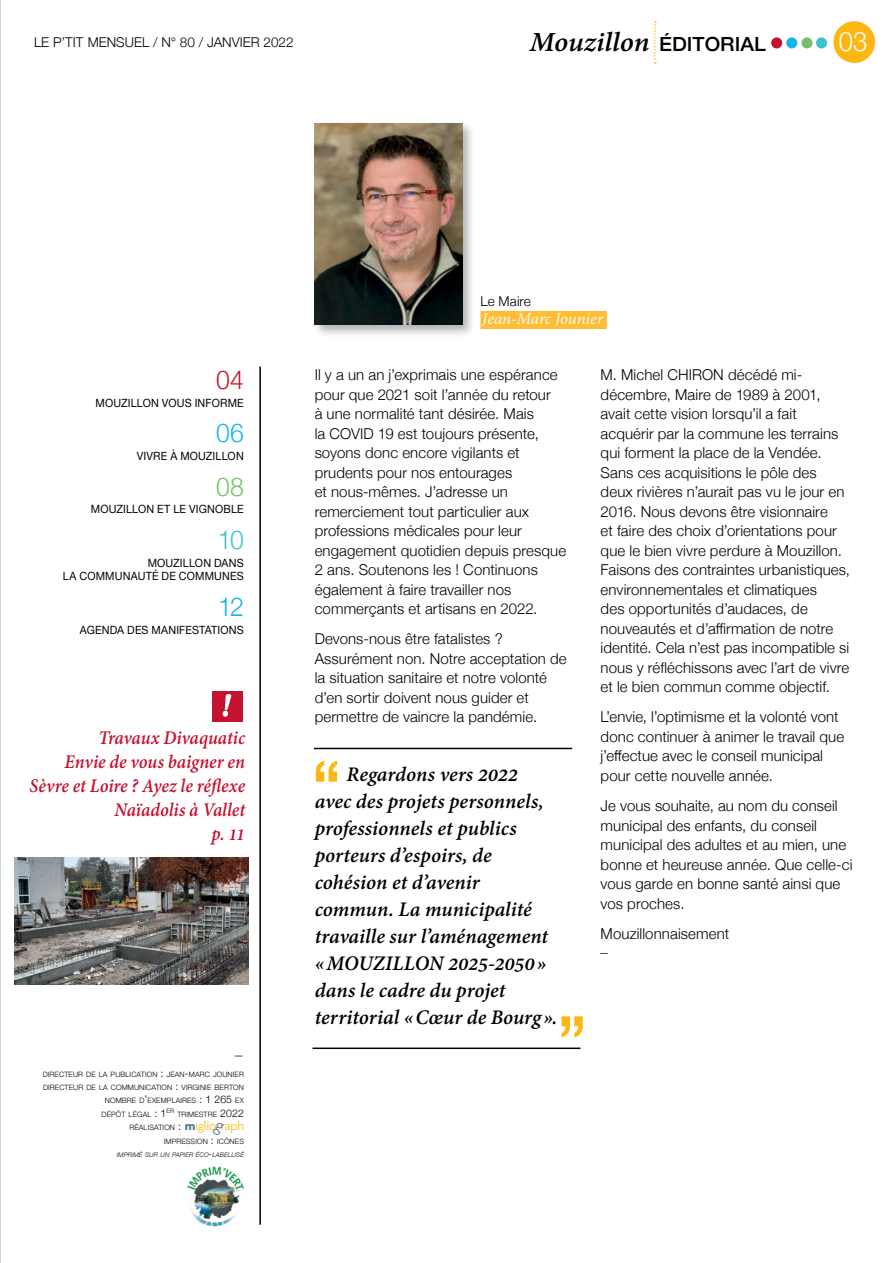
<style>
.page{position:relative;width:893px;height:1263px;background:#fff}
.page>*{position:absolute;margin:0;border:0;box-sizing:border-box;transform-origin:0 0}
.t1{font:italic 700 30px "Adobe Devanagari";letter-spacing:-.005em;color:#000;scale:1.05 1}
.t2{font:300 27px "Helvetica Neue";color:#fff;scale:.95 1}
.t3{font:300 26.1px "Helvetica Neue";color:#13b6ea;scale:.95 1}
.t4{font:300 26.1px "Helvetica Neue";color:#c41230;scale:.95 1}
.t5{font:300 26.1px "Helvetica Neue";color:#73c167;scale:.95 1}
.t6{font:300 26.1px "Helvetica Neue";color:#3ec2cf;scale:.95 1}
.t7{font:italic 700 22.5px/27px "Adobe Devanagari";color:#000}
.t8{font:italic 700 21px/24px "Adobe Devanagari";letter-spacing:-.005em;color:#c41230;text-align:right;scale:.94 1}
.t9{font:italic 18px "Adobe Devanagari";letter-spacing:-.005em;color:#fff}
.t10{font:300 15px/19.5px "Helvetica Neue";letter-spacing:.01em;color:#000}
.t11{font:300 13.5px "Helvetica Neue";color:#000}
.t12{font:300 12.9px "Agenda";letter-spacing:-.03em;color:#fdb714;scale:1.04 1}
.t13{font:11.4px "Helvetica Neue";letter-spacing:.005em;color:#000;scale:.95 1}
.t14{font:300 10.5px "Helvetica Neue";color:#000}
.t15{font:300 7.35px "Helvetica Neue";letter-spacing:.015em;color:#000}
.t16{font:italic 300 6.3px "Helvetica Neue";letter-spacing:.015em;color:#000}
.s1{font-family:"Helvetica Neue";font-weight:500;font-style:normal;font-size:19.5px}
.s2{font-size:10.5px}
.s3{font-size:9px}
.s4{font-weight:700;color:#58778a}
</style>
<div class="page">
<hr style="left:259px;top:367px;width:2px;height:858px;background:#000">
<img style="left:184px;top:1165px;width:64px;height:64px;border-radius:32px">
<svg style="left:654px;top:21px;width:2px;height:43px"></svg>
<div style="left:786px;top:37px;width:11px;height:11px;background:#13b6ea;border-radius:50%"></div>
<div style="left:771px;top:37px;width:11px;height:11px;background:#c41230;border-radius:50%"></div>
<div style="left:801px;top:37px;width:12px;height:11px;background:#73c167;border-radius:50%"></div>
<div style="left:816px;top:37px;width:11px;height:11px;background:#3ec2cf;border-radius:50%"></div>
<div style="left:833px;top:21px;width:42px;height:42px;background:#fdb714;border-radius:50%"></div>
<div style="left:212px;top:691px;width:31px;height:31px;background:#c41230"></div>
<svg style="left:222px;top:694px;width:10px;height:23px"></svg>
<hr style="left:314px;top:748px;width:258px;height:1px;background:#000">
<svg style="left:316px;top:761px;width:21px;height:21px"></svg>
<hr style="left:313px;top:1047px;width:267px;height:2px;background:#000">
<svg style="left:561px;top:1016px;width:22px;height:21px"></svg>
<div style="left:480px;top:311px;width:127px;height:18px;background:#febd33"></div>
<div style="left:312px;top:120px;width:164px;height:219px;background:#000;opacity:.3"></div>
<img style="left:315px;top:123px;width:147px;height:202px">
<img style="left:15px;top:857px;width:233px;height:128px">
<p class="t11" style="left:34px;top:31px;width:261px">le p’tit Mensuel / N° 80 / Janvier 2022</p>
<h1 class="t1" style="left:529px;top:25px;width:227px">Mouzillon <span class="s1">ÉDITORIAL</span></h1>
<h2 class="t2" style="left:839px;top:20px;width:31px">03</h2>
<h3 class="t4" style="left:216px;top:358px;width:30px">04</h3>
<p class="t13" style="left:95px;top:394px;width:10px">MOU</p>
<p class="t13" style="left:121px;top:394px;width:15px">ZILLON</p>
<p class="t13" style="left:162px;top:394px;width:9px">VOUS</p>
<p class="t13" style="left:195px;top:394px;width:9px">INFORME</p>
<h3 class="t3" style="left:216px;top:412px;width:31px">06</h3>
<p class="t13" style="left:137px;top:448px;width:8px">VIVRE</p>
<p class="t13" style="left:170px;top:448px;width:20px">À MOU</p>
<p class="t13" style="left:206px;top:448px;width:15px">ZILLON</p>
<h3 class="t5" style="left:216px;top:465px;width:30px">08</h3>
<p class="t13" style="left:91px;top:501px;width:10px">MOU</p>
<p class="t13" style="left:116px;top:501px;width:15px">ZILLON</p>
<p class="t13" style="left:157px;top:501px;width:42px">ETLEVIGNO</p>
<p class="t13" style="left:224px;top:501px;width:15px">BLE</p>
<h3 class="t6" style="left:218px;top:518px;width:29px">10</h3>
<p class="t13" style="left:148px;top:554px;width:10px">MOU</p>
<p class="t13" style="left:173px;top:554px;width:15px">ZILLON</p>
<p class="t13" style="left:214px;top:554px;width:9px">DANS</p>
<p class="t13" style="left:63px;top:568px;width:27px">LA COMMUNAUT</p>
<p class="t13" style="left:152px;top:568px;width:38px">É DE COMMUNES</p>
<h3 class="t3" style="left:218px;top:585px;width:28px">12</h3>
<p class="t13" style="left:80px;top:621px;width:9px">AGENDA</p>
<p class="t13" style="left:127px;top:621px;width:9px">DES</p>
<p class="t13" style="left:152px;top:621px;width:8px">MANIFESTATIONS</p>
<h3 class="t8" style="left:30px;top:728px;width:231px">Travaux Divaquatic<br>Envie de vous baigner en<br>Sèvre et Loire ? Ayez le réflexe<br>Naïadolis à Vallet<br>p. 11</h3>
<p class="t14" style="left:233px;top:1047px;width:12px">—</p>
<p class="t15" style="left:43px;top:1068px;width:203px">DIRECTEUR DE LA PUBLICATION <span class="s2">:</span> JEAN<span class="s2">-</span>MARC JOUNIER</p>
<p class="t15" style="left:43px;top:1081px;width:202px">DIRECTEUR DE LA COMMUNICATION <span class="s2">:</span> VIRGINIE BERTON</p>
<p class="t15" style="left:105px;top:1095px;width:141px">NOMBRE D<span class="s2">’</span>EXEMPLAIRES <span class="s2">: 1 265</span> EX</p>
<p class="t15" style="left:102px;top:1108px;width:144px">DÉPÔT LÉGAL <span class="s2">: 1</span><sup>eR</sup> TRIMESTRE <span class="s2">2022</span></p>
<p class="t15" style="left:129px;top:1122px;width:53px">RÉALISATION <span class="s2">:</span></p>
<p class="t15" style="left:164px;top:1135px;width:82px">IMPRESSION <span class="s2">:</span> ICÔNES</p>
<p class="t16" style="left:117px;top:1150px;width:129px">IMPRIMÉ SUR UN PAPIER ÉCO<span class="s3">-</span>LABELLISÉ</p>
<p class="t12" style="left:185px;top:1118px;width:58px"><span class="s4">m</span>iglio raph</p>
<p class="t11" style="left:480px;top:291px;width:52px">Le Maire</p>
<p class="t9" style="left:482px;top:309px;width:122px">Jean-Marc Jounier</p>
<p class="t10" style="left:315px;top:364px;width:253px">Il y a un an j’exprimais une espérance pour que 2021 soit l’année du retour<br>à une normalité tant désirée. Mais<br>la COVID 19 est toujours présente, soyons donc encore vigilants et prudents pour nos entourages<br>et nous-mêmes. J’adresse un remerciement tout particulier aux professions médicales pour leur engagement quotidien depuis presque 2 ans. Soutenons les ! Continuons également à faire travailler nos commerçants et artisans en 2022.</p>
<p class="t10" style="left:315px;top:628px;width:253px">Devons-nous être fatalistes ?<br>Assurément non. Notre acceptation de la situation sanitaire et notre volonté d’en sortir doivent nous guider et permettre de vaincre la pandémie.</p>
<p class="t7" style="left:315px;top:763px;width:244px;text-indent:32px">Regardons vers 2022 avec des projets personnels, professionnels et publics porteurs d’espoirs, de cohésion et d’avenir commun. La municipalité travaille sur l’aménagement « MOUZILLON 2025-2050 » dans le cadre du projet territorial « Cœur de Bourg ».</p>
<p class="t10" style="left:601px;top:364px;width:251px">M. Michel CHIRON décédé mi&shy;décembre, Maire de 1989 à 2001, avait cette vision lorsqu’il a fait acquérir par la commune les terrains qui forment la place de la Vendée.<br>Sans ces acquisitions le pôle des deux rivières n’aurait pas vu le jour en 2016. Nous devons être visionnaire<br>et faire des choix d’orientations pour que le bien vivre perdure à Mouzillon.<br>Faisons des contraintes urbanistiques, environnementales et climatiques<br>des opportunités d’audaces, de nouveautés et d’affirmation de notre identité. Cela n’est pas incompatible si nous y réfléchissons avec l’art de vivre et le bien commun comme objectif.</p>
<p class="t10" style="left:601px;top:706px;width:245px">L’envie, l’optimisme et la volonté vont donc continuer à animer le travail que j’effectue avec le conseil municipal pour cette nouvelle année.</p>
<p class="t10" style="left:601px;top:795px;width:253px">Je vous souhaite, au nom du conseil municipal des enfants, du conseil municipal des adultes et au mien, une bonne et heureuse année. Que celle-ci vous garde en bonne santé ainsi que vos proches.</p>
<p class="t10" style="left:601px;top:926px;width:130px;line-height:13.2px">Mouzillonnaisement _</p>
</div>
